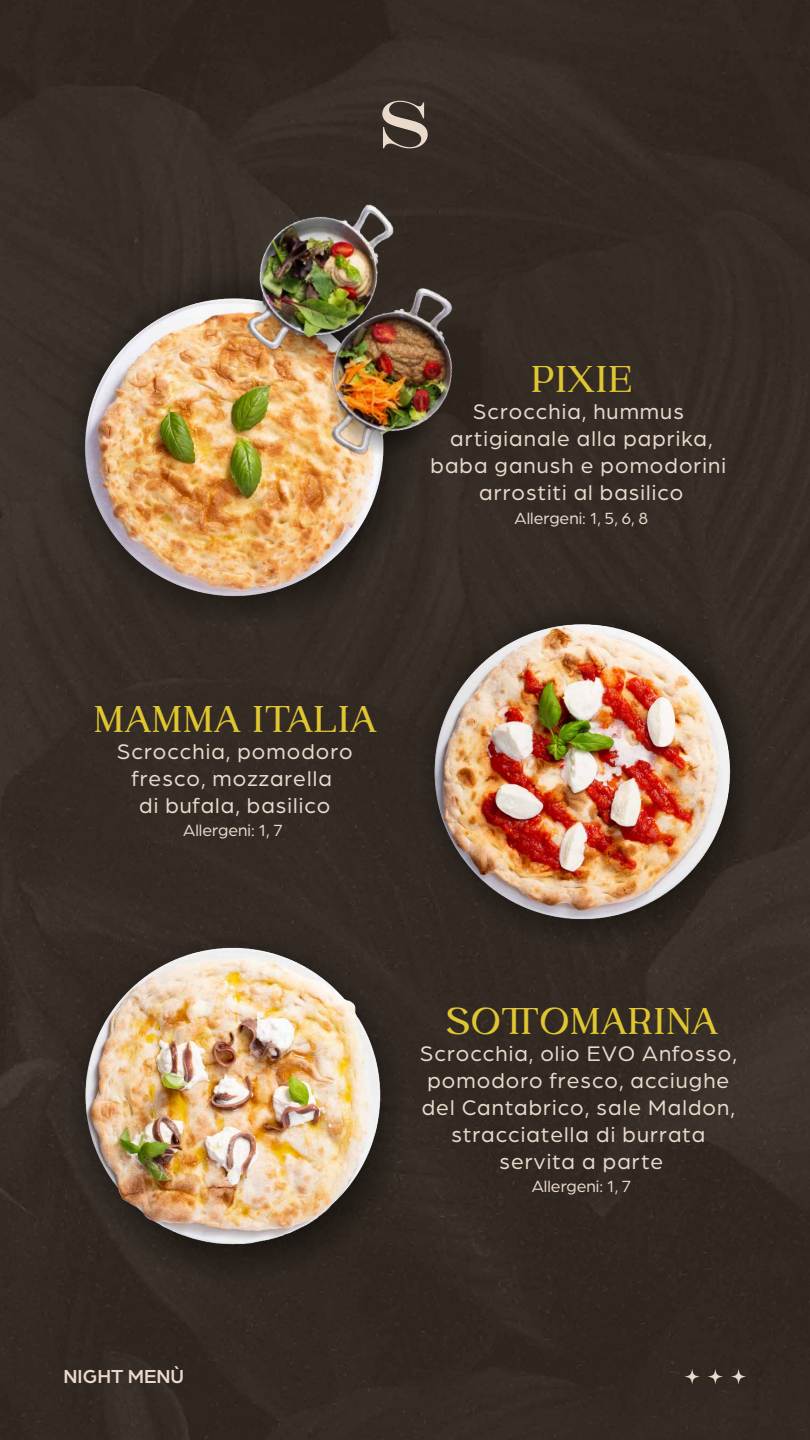
<style>
.page{position:relative;width:810px;height:1440px;background:#342b24}
.page>*{position:absolute;margin:0;border:0;box-sizing:border-box;transform-origin:0 0}
.t1{font:700 37.5px "CASTLEROCKS";color:#e0c731}
.t2{font:22.5px/27px "Arboria";letter-spacing:.05em;color:#eadacc;text-align:center}
.t3{font:500 20.1px "Arboria";color:#eadacc}
.t4{font:17.25px "Arboria";color:#eadacc}
</style>
<div class="page">
<svg style="left:684px;top:1369px;width:16px;height:16px"></svg>
<svg style="left:707px;top:1369px;width:16px;height:16px"></svg>
<svg style="left:731px;top:1369px;width:15px;height:16px"></svg>
<svg style="left:382px;top:101px;width:46px;height:47px"></svg>
<div style="left:49px;top:261px;width:387px;height:366px;background:#352d26;border-radius:50%"></div>
<div style="left:400px;top:593px;width:374px;height:354px;background:#322a23;border-radius:50%"></div>
<div style="left:49px;top:927px;width:375px;height:354px;background:#322a23;border-radius:50%"></div>
<img style="left:78px;top:283px;width:314px;height:322px">
<img style="left:216px;top:174px;width:283px;height:311px">
<img style="left:422px;top:612px;width:319px;height:316px">
<img style="left:80px;top:941px;width:310px;height:310px">
<h1 class="t1" style="left:530px;top:360px;width:103px">PIXIE</h1>
<p class="t2" style="left:431px;top:397px;width:297px">Scrocchia, hummus artigianale alla paprika, baba ganush e pomodorini arrostiti al basilico</p>
<p class="t4" style="left:514px;top:507px;width:135px">Allergeni: 1, 5, 6, 8</p>
<h1 class="t1" style="left:93px;top:699px;width:285px">MAMMA ITALIA</h1>
<p class="t2" style="left:117px;top:737px;width:237px">Scrocchia, pomodoro fresco, mozzarella<br>di bufala, basilico</p>
<p class="t4" style="left:183px;top:819px;width:101px">Allergeni: 1, 7</p>
<h1 class="t1" style="left:445px;top:1001px;width:274px">SOTTOMARINA</h1>
<p class="t2" style="left:420px;top:1039px;width:319px">Scrocchia, olio EVO Anfosso, pomodoro fresco, acciughe del Cantabrico, sale Maldon, stracciatella di burrata servita a parte</p>
<p class="t4" style="left:532px;top:1175px;width:101px">Allergeni: 1, 7</p>
<p class="t3" style="left:64px;top:1362px;width:122px">NIGHT MENÙ</p>
</div>
